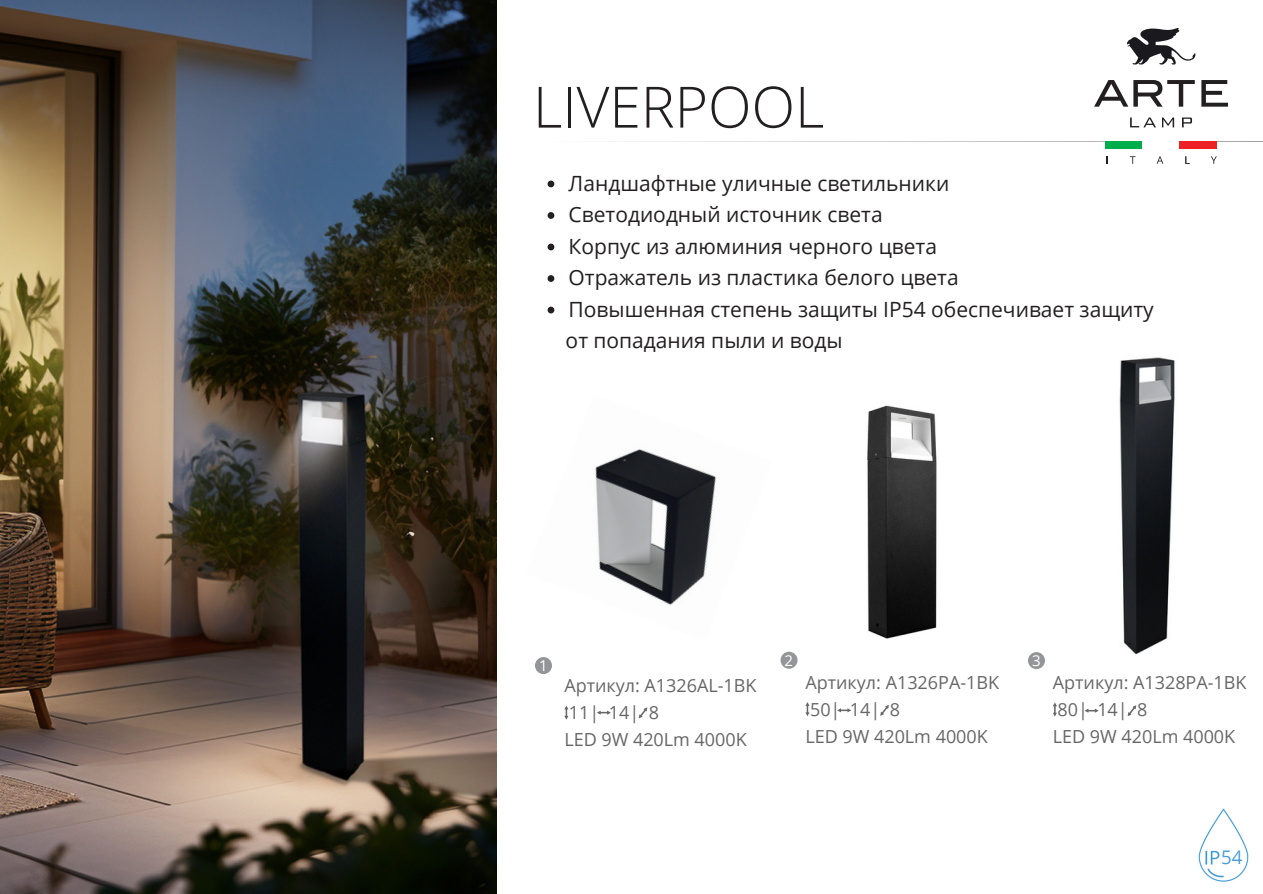
<style>
.page{position:relative;width:1263px;height:894px;background:#fff}
.page>*{position:absolute;margin:0;border:0;box-sizing:border-box;transform-origin:0 0}
.t1{font:300 57px "Open Sans";color:#231f20}
.t2{font:21px "Open Sans";color:#231f20}
.t3{font:18.75px "Open Sans";color:#4a9ed7}
.t4{font:18px "Open Sans";color:#666766}
.t5{font:15px "Open Sans";color:#fff}
</style>
<div class="page">
<svg style="left:1127px;top:28px;width:68px;height:36px"></svg>
<hr style="left:533px;top:141px;width:730px;height:1px;background:#231f20">
<div style="left:1106px;top:141px;width:37px;height:7px;background:#00ad4b"></div>
<div style="left:1143px;top:141px;width:36px;height:7px;background:#fff"></div>
<div style="left:1179px;top:141px;width:37px;height:7px;background:#ee2127"></div>
<svg style="left:1130px;top:156px;width:5px;height:8px"></svg>
<svg style="left:1157px;top:156px;width:6px;height:8px"></svg>
<svg style="left:1185px;top:156px;width:4px;height:8px"></svg>
<svg style="left:1211px;top:156px;width:6px;height:8px"></svg>
<svg style="left:1094px;top:80px;width:101px;height:27px"></svg>
<svg style="left:1201px;top:80px;width:27px;height:27px"></svg>
<svg style="left:1130px;top:117px;width:26px;height:10px"></svg>
<svg style="left:1162px;top:117px;width:12px;height:10px"></svg>
<svg style="left:1182px;top:117px;width:10px;height:10px"></svg>
<img style="left:1198px;top:808px;width:51px;height:73px">
<div style="left:1220px;top:847px;width:23px;height:19px;background:#fff"></div>
<div style="left:535px;top:657px;width:17px;height:17px;background:#939598;border-radius:50%"></div>
<div style="left:780px;top:651px;width:17px;height:17px;background:#939598;border-radius:50%"></div>
<svg style="left:564px;top:705px;width:4px;height:14px"></svg>
<svg style="left:805px;top:702px;width:4px;height:14px"></svg>
<svg style="left:597px;top:710px;width:14px;height:4px"></svg>
<svg style="left:638px;top:707px;width:10px;height:12px"></svg>
<svg style="left:837px;top:708px;width:14px;height:4px"></svg>
<svg style="left:880px;top:705px;width:9px;height:11px"></svg>
<div style="left:1028px;top:652px;width:17px;height:17px;background:#939598;border-radius:50%"></div>
<svg style="left:1053px;top:702px;width:4px;height:14px"></svg>
<svg style="left:1085px;top:708px;width:14px;height:4px"></svg>
<svg style="left:1127px;top:705px;width:10px;height:11px"></svg>
<img style="left:595px;top:449px;width:121px;height:156px">
<img style="left:867px;top:405px;width:70px;height:234px">
<img style="left:1119px;top:357px;width:56px;height:297px">
<img style="left:0;top:0;width:497px;height:893px">
<svg style="left:548px;top:180px;width:6px;height:7px"></svg>
<svg style="left:548px;top:212px;width:6px;height:7px"></svg>
<svg style="left:548px;top:243px;width:6px;height:7px"></svg>
<svg style="left:548px;top:275px;width:6px;height:7px"></svg>
<svg style="left:548px;top:306px;width:6px;height:7px"></svg>
<p class="t1" style="left:533px;top:67px;width:293px">LIVERPOOL</p>
<p class="t2" style="left:569px;top:168px;width:382px">Ландшафтные уличные светильники</p>
<p class="t2" style="left:569px;top:200px;width:316px">Светодиодный источник света</p>
<p class="t2" style="left:569px;top:231px;width:370px">Корпус из алюминия черного цвета</p>
<p class="t2" style="left:569px;top:263px;width:391px">Отражатель из пластика белого цвета</p>
<p class="t2" style="left:569px;top:294px;width:587px">Повышенная степень защиты IP54 обеспечивает защиту</p>
<p class="t2" style="left:566px;top:326px;width:279px">от попадания пыли и воды</p>
<p class="t5" style="left:539px;top:654px;width:10px">1</p>
<p class="t5" style="left:785px;top:649px;width:10px">2</p>
<p class="t5" style="left:1032px;top:649px;width:10px">3</p>
<p class="t4" style="left:564px;top:673px;width:194px">Артикул: A1326AL-1BK</p>
<h1 class="t4" style="left:569px;top:700px;width:91px">11| 14| 8</h1>
<p class="t4" style="left:564px;top:727px;width:184px">LED 9W 420Lm 4000K</p>
<p class="t4" style="left:805px;top:669px;width:195px">Артикул: A1326PA-1BK</p>
<p class="t4" style="left:810px;top:696px;width:91px">50| 14| 8</p>
<p class="t4" style="left:805px;top:723px;width:184px">LED 9W 420Lm 4000K</p>
<p class="t4" style="left:1053px;top:669px;width:195px">Артикул: A1328PA-1BK</p>
<h3 class="t4" style="left:1057px;top:696px;width:91px">80| 14| 8</h3>
<p class="t4" style="left:1053px;top:723px;width:184px">LED 9W 420Lm 4000K</p>
<p class="t3" style="left:1221px;top:843px;width:23px">54</p>
</div>
